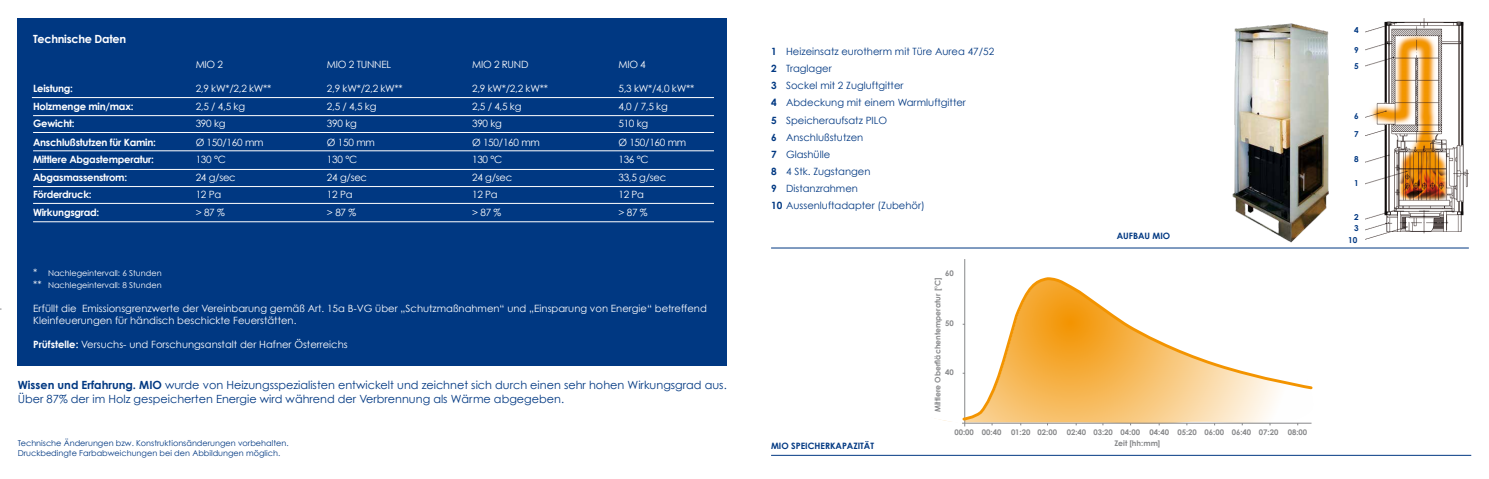
<style>
.page{position:relative;width:1489px;height:479px;background:#fff}
.page>*{position:absolute;margin:0;border:0;box-sizing:border-box;transform-origin:0 0}
.t1{font:11.25px/13.5px "Century Gothic";color:#003882}
.t2{font:700 11.25px "Century Gothic";letter-spacing:-.025em;color:#fff}
.t3{font:10px/12px "Century Gothic";color:#fff}
.t4{font:10px/17px "Century Gothic";color:#003882}
.t5{font:700 10px "Century Gothic";letter-spacing:-.025em;color:#fff}
.t6{font:10px "Century Gothic";letter-spacing:-.025em;color:#fff}
.t7{font:700 8.75px "Century Gothic";color:#003882}
.t8{font:8.12px/9.8px "Century Gothic";color:#003882}
.t9{font:8.12px/12px "Century Gothic";color:#fff}
.t10{font:700 8.12px/11.1px "Century Gothic";color:#003882}
.t11{font:700 7.75px/11px "Century Gothic";color:#87888a}
.s1{font-size:10px}
.s2{font-weight:700}
</style>
<div class="page">
<div style="left:18px;top:18px;width:708px;height:347px;background:#003882"></div>
<hr style="left:32px;top:97px;width:682px;height:1px;background:#fff">
<hr style="left:33px;top:150px;width:681px;height:1px;background:#fff">
<hr style="left:33px;top:169px;width:681px;height:1px;background:#fff">
<hr style="left:33px;top:186px;width:681px;height:1px;background:#fff">
<hr style="left:33px;top:203px;width:681px;height:1px;background:#fff">
<hr style="left:33px;top:221px;width:681px;height:1px;background:#fff">
<hr style="left:33px;top:115px;width:681px;height:1px;background:#fff">
<hr style="left:33px;top:132px;width:681px;height:1px;background:#fff">
<svg style="left:843px;top:248px;width:469px;height:175px"></svg>
<hr style="left:964px;top:259px;width:1px;height:167px;background:#87888a">
<hr style="left:962px;top:422px;width:349px;height:1px;background:#87888a">
<svg style="left:960px;top:275px;width:353px;height:146px"></svg>
<img style="left:1212px;top:23px;width:130px;height:230px">
<img style="left:1365px;top:19px;width:103px;height:221px">
<hr style="left:771px;top:247px;width:697px;height:1px;background:#003882">
<hr style="left:771px;top:454px;width:699px;height:1px;background:#003882">
<p class="t2" style="left:33px;top:32px;width:94px">Technische Daten</p>
<p class="t3" style="left:196px;top:58px;width:29px">MIO 2</p>
<p class="t6" style="left:327px;top:58px;width:66px">MIO 2 TUNNEL</p>
<p class="t3" style="left:472px;top:58px;width:58px">MIO 2 RUND</p>
<p class="t3" style="left:618px;top:58px;width:29px">MIO 4</p>
<p class="t5" style="left:33px;top:82px;width:41px">Leistung:</p>
<p class="t3" style="left:196px;top:82px;width:77px">2,9 kW*/2,2 kW**</p>
<p class="t3" style="left:327px;top:82px;width:77px">2,9 kW*/2,2 kW**</p>
<p class="t3" style="left:472px;top:82px;width:77px">2,9 kW*/2,2 kW**</p>
<p class="t3" style="left:618px;top:82px;width:77px">5,3 kW*/4,0 kW**</p>
<p class="t5" style="left:33px;top:100px;width:102px">Holzmenge min/max:</p>
<p class="t3" style="left:196px;top:100px;width:51px">2,5 / 4,5 kg</p>
<p class="t3" style="left:327px;top:100px;width:51px">2,5 / 4,5 kg</p>
<p class="t3" style="left:472px;top:100px;width:51px">2,5 / 4,5 kg</p>
<p class="t3" style="left:618px;top:100px;width:51px">4,0 / 7,5 kg</p>
<p class="t5" style="left:33px;top:117px;width:43px">Gewicht:</p>
<p class="t3" style="left:196px;top:117px;width:31px">390 kg</p>
<p class="t3" style="left:327px;top:117px;width:31px">390 kg</p>
<p class="t3" style="left:472px;top:117px;width:31px">390 kg</p>
<p class="t3" style="left:618px;top:117px;width:31px">510 kg</p>
<p class="t5" style="left:33px;top:136px;width:124px">Anschlußstutzen für Kamin:</p>
<p class="t3" style="left:196px;top:136px;width:69px">Ø 150/160 mm</p>
<p class="t3" style="left:327px;top:136px;width:49px">Ø 150 mm</p>
<p class="t3" style="left:472px;top:136px;width:69px">Ø 150/160 mm</p>
<p class="t3" style="left:618px;top:136px;width:69px">Ø 150/160 mm</p>
<p class="t5" style="left:33px;top:153px;width:122px">Mittlere Abgastemperatur:</p>
<p class="t3" style="left:196px;top:153px;width:32px">130 °C</p>
<p class="t3" style="left:327px;top:153px;width:32px">130 °C</p>
<p class="t3" style="left:472px;top:153px;width:32px">130 °C</p>
<p class="t3" style="left:618px;top:153px;width:32px">136 °C</p>
<p class="t5" style="left:33px;top:171px;width:96px">Abgasmassenstrom:</p>
<p class="t3" style="left:196px;top:171px;width:42px">24 g/sec</p>
<p class="t3" style="left:327px;top:171px;width:42px">24 g/sec</p>
<p class="t3" style="left:472px;top:171px;width:42px">24 g/sec</p>
<p class="t3" style="left:618px;top:171px;width:49px">33,5 g/sec</p>
<p class="t5" style="left:33px;top:188px;width:60px">Förderdruck:</p>
<p class="t3" style="left:196px;top:188px;width:27px">12 Pa</p>
<p class="t3" style="left:327px;top:188px;width:27px">12 Pa</p>
<p class="t3" style="left:472px;top:188px;width:27px">12 Pa</p>
<p class="t3" style="left:618px;top:188px;width:27px">12 Pa</p>
<p class="t5" style="left:33px;top:206px;width:68px">Wirkungsgrad:</p>
<p class="t3" style="left:196px;top:206px;width:31px">&gt; 87 %</p>
<p class="t3" style="left:327px;top:206px;width:31px">&gt; 87 %</p>
<p class="t3" style="left:472px;top:206px;width:31px">&gt; 87 %</p>
<p class="t3" style="left:618px;top:206px;width:31px">&gt; 87 %</p>
<p class="t9" style="left:33px;top:266px;width:130px"><span class="s1">*</span> Nachlegeintervall: 6 Stunden <span class="s1">**</span> Nachlegeintervall: 8 Stunden</p>
<p class="t3" style="left:33px;top:302px;width:675px">Erfüllt die Emissionsgrenzwerte der Vereinbarung gemäß Art. 15a B-VG über „Schutzmaßnahmen“ und „Einsparung von Energie“ betreffend<br>Kleinfeuerungen für händisch beschickte Feuerstätten.</p>
<p class="t3" style="left:33px;top:338px;width:316px"><span class="s2">Prüfstelle:</span> Versuchs- und Forschungsanstalt der Hafner Österreichs</p>
<p class="t1" style="left:18px;top:377px;width:710px"><span class="s2">Wissen und Erfahrung. MIO</span> wurde von Heizungsspezialisten entwickelt und zeichnet sich durch einen sehr hohen Wirkungsgrad aus.<br>Über 87% der im Holz gespeicherten Energie wird während der Verbrennung als Wärme abgegeben.</p>
<p class="t8" style="left:18px;top:438px;width:272px">Technische Änderungen bzw. Konstruktionsänderungen vorbehalten.<br>Druckbedingte Farbabweichungen bei den Abbildungen möglich.</p>
<p class="t4" style="left:771px;top:43px;width:225px"><span class="s2">1</span> Heizeinsatz eurotherm mit Türe Aurea 47/52<br><span class="s2">2</span> Traglager<br><span class="s2">3</span> Sockel mit 2 Zugluftgitter<br><span class="s2">4</span> Abdeckung mit einem Warmluftgitter<br><span class="s2">5</span> Speicheraufsatz PILO<br><span class="s2">6</span> Anschlußstutzen<br><span class="s2">7</span> Glashülle<br><span class="s2">8</span> 4 Stk. Zugstangen<br><span class="s2">9</span> Distanzrahmen<br><span class="s2">10</span> Aussenluftadapter (Zubehör)</p>
<p class="t11" style="left:945px;top:267px;width:10px">60</p>
<p class="t11" style="left:931px;top:412px;width:136px;rotate:-90deg">Mittlere Oberflächentemperatur [°C]</p>
<p class="t11" style="left:945px;top:317px;width:10px">50</p>
<p class="t11" style="left:945px;top:366px;width:10px">40</p>
<p class="t7" style="left:1116px;top:230px;width:55px">AUFBAU MIO</p>
<p class="t7" style="left:771px;top:440px;width:104px">MIO SPEICHERKAPAZITÄT</p>
<p class="t11" style="left:1114px;top:425px;width:194px;text-indent:-160px">00:00 00:40 01:20 02:00 02:40 03:20 04:00 04:40 05:20 06:00 06:40 07:20 08:00<br>Zeit [hh:mm]</p>
<p class="t10" style="left:1353px;top:24px;width:6px">4</p>
<p class="t10" style="left:1353px;top:61px;width:6px">5</p>
<p class="t10" style="left:1353px;top:44px;width:6px">9</p>
<p class="t10" style="left:1353px;top:110px;width:6px">6</p>
<p class="t10" style="left:1353px;top:129px;width:6px">7</p>
<p class="t10" style="left:1353px;top:153px;width:6px">8</p>
<p class="t10" style="left:1353px;top:177px;width:6px">1</p>
<p class="t10" style="left:1353px;top:211px;width:6px">2<br>3</p>
<p class="t10" style="left:1348px;top:234px;width:11px">10</p>
</div>
